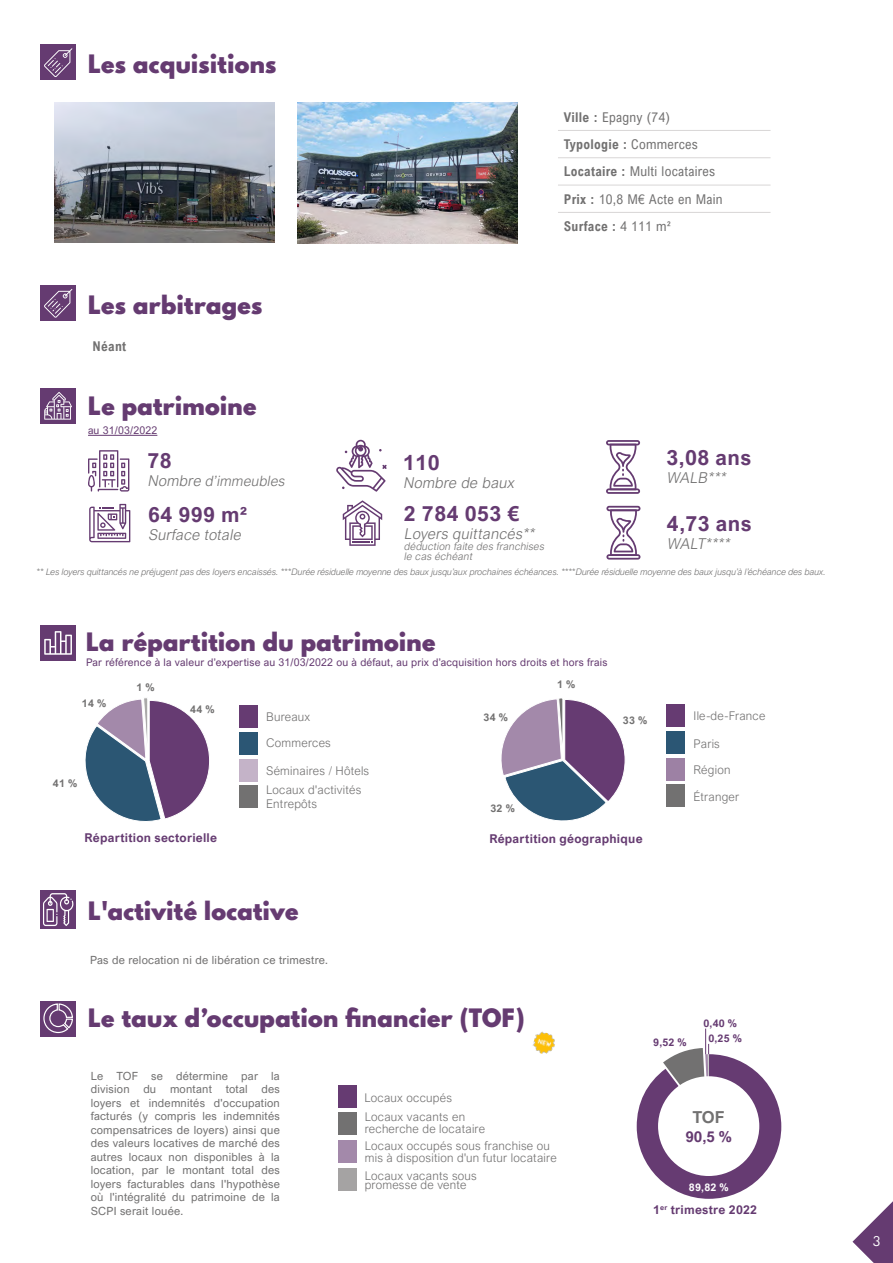
<style>
.page{position:relative;width:893px;height:1263px;background:#fff}
.page>*{position:absolute;margin:0;border:0;box-sizing:border-box;transform-origin:0 0}
.t1{font:900 22.5px "Spartan MB";letter-spacing:.02em;color:#653b71}
.t2{font:900 22.5px "Spartan MB";letter-spacing:.02em;color:#663b72}
.t3{font:700 21px "Arial Nova";letter-spacing:.02em;color:#653b71}
.t4{font:700 16.5px "Arial Nova";color:#727171}
.t5{font:italic 300 15px "Arial Nova";color:#727171}
.t6{font:700 15px "Arial Nova";color:#653b71}
.t7{font:italic 300 14.25px "Arial Nova";color:#727171}
.t8{font:13.5px/27.3px "Arial Nova Cond";letter-spacing:.02em;color:#727171}
.t9{font:700 13.5px "Arial Nova Cond";letter-spacing:.02em;color:#727171}
.t10{font:700 12.15px "Arial Nova";letter-spacing:.02em;color:#653b71}
.t11{font:300 12px/18.3px "Arial Nova";letter-spacing:.02em;color:#727171}
.t12{font:12px "Spartan MB";color:#fff}
.t13{font:11.25px/13.5px "Arial Nova";letter-spacing:.02em;color:#727171;text-align:justify}
.t14{font:10.5px "Arial Nova";letter-spacing:.02em;color:#653b71}
.t15{font:italic 300 10.5px/10.5px "Arial Nova";color:#727171}
.t16{font:700 10.5px "Arial Nova";letter-spacing:.02em;color:#727171}
.t17{font:700 10.5px "Arial Nova";color:#663b72}
.t18{font:700 10.5px "Arial Nova";color:#fff}
.t19{font:italic 300 9px "Arial Nova";color:#727171}
.s1{font-weight:700}
.s2{font-size:15px}
</style>
<div class="page">
<div style="left:40px;top:1001px;width:36px;height:35px;background:#653b71"></div>
<div style="left:40px;top:625px;width:36px;height:36px;background:#653b71"></div>
<div style="left:40px;top:388px;width:36px;height:35px;background:#653b71"></div>
<svg style="left:44px;top:392px;width:28px;height:28px"></svg>
<svg style="left:43px;top:1003px;width:30px;height:31px"></svg>
<svg style="left:44px;top:631px;width:28px;height:24px"></svg>
<svg style="left:336px;top:440px;width:51px;height:52px"></svg>
<svg style="left:343px;top:500px;width:39px;height:46px"></svg>
<svg style="left:88px;top:450px;width:41px;height:42px"></svg>
<svg style="left:89px;top:504px;width:41px;height:38px"></svg>
<div style="left:239px;top:732px;width:19px;height:23px;background:#2b5674"></div>
<div style="left:239px;top:759px;width:19px;height:23px;background:#c4b3c8"></div>
<div style="left:239px;top:785px;width:19px;height:23px;background:#727171"></div>
<div style="left:239px;top:705px;width:19px;height:23px;background:#663b72"></div>
<div style="left:667px;top:731px;width:18px;height:23px;background:#2b5674"></div>
<div style="left:667px;top:758px;width:18px;height:23px;background:#9d81a4"></div>
<div style="left:667px;top:784px;width:18px;height:23px;background:#727171"></div>
<div style="left:667px;top:704px;width:18px;height:23px;background:#663b72"></div>
<svg style="left:501px;top:698px;width:124px;height:123px"></svg>
<div style="left:40px;top:890px;width:36px;height:39px;background:#663b72"></div>
<svg style="left:43px;top:893px;width:31px;height:33px"></svg>
<div style="left:338px;top:1168px;width:19px;height:23px;background:#a5a3a3"></div>
<div style="left:338px;top:1140px;width:19px;height:23px;background:#a389aa"></div>
<div style="left:338px;top:1085px;width:19px;height:23px;background:#663b72"></div>
<div style="left:338px;top:1112px;width:19px;height:23px;background:#727171"></div>
<hr style="left:88px;top:435px;width:69px;height:1px;background:#653b71">
<div style="left:40px;top:44px;width:36px;height:35px;background:#653b71"></div>
<svg style="left:44px;top:48px;width:28px;height:29px"></svg>
<div style="left:40px;top:286px;width:36px;height:35px;background:#653b71"></div>
<svg style="left:44px;top:289px;width:28px;height:29px"></svg>
<svg style="left:637px;top:1028px;width:144px;height:171px"></svg>
<svg style="left:85px;top:698px;width:125px;height:124px"></svg>
<svg style="left:606px;top:440px;width:34px;height:54px"></svg>
<svg style="left:606px;top:506px;width:34px;height:54px"></svg>
<img style="left:54px;top:102px;width:220px;height:140px">
<img style="left:297px;top:103px;width:220px;height:140px">
<hr style="left:558px;top:130px;width:212px;height:1px;background:#d8d6d6">
<hr style="left:558px;top:157px;width:212px;height:1px;background:#d8d6d6">
<hr style="left:558px;top:185px;width:212px;height:1px;background:#d8d6d6">
<hr style="left:558px;top:212px;width:212px;height:1px;background:#d8d6d6">
<div style="left:658px;top:1076px;width:101px;height:100px;background:#fff;border-radius:50%"></div>
<img style="left:532px;top:1031px;width:23px;height:23px">
<svg style="left:852px;top:1201px;width:41px;height:62px"></svg>
<h1 class="t1" style="left:88px;top:46px;width:190px">Les acquisitions</h1>
<h1 class="t1" style="left:88px;top:287px;width:176px">Les arbitrages</h1>
<p class="t9" style="left:93px;top:338px;width:35px">Néant</p>
<h1 class="t1" style="left:88px;top:388px;width:170px">Le patrimoine</h1>
<p class="t14" style="left:88px;top:424px;width:71px">au 31/03/2022</p>
<p class="t8" style="left:564px;top:103px;width:160px"><span class="s1">Ville :</span> Epagny (74)<br><span class="s1">Typologie :</span> Commerces<br><span class="s1">Locataire :</span> Multi locataires<br><span class="s1">Prix :</span> 10,8 M€ Acte en Main<br><span class="s1">Surface :</span> 4 111 m²</p>
<h2 class="t3" style="left:666px;top:446px;width:86px">3,08 ans</h2>
<h3 class="t5" style="left:666px;top:470px;width:64px">WALB***</h3>
<h2 class="t3" style="left:667px;top:511px;width:86px">4,73 ans</h2>
<h3 class="t5" style="left:667px;top:535px;width:67px">WALT****</h3>
<h2 class="t3" style="left:147px;top:448px;width:26px">78</h2>
<p class="t7" style="left:147px;top:473px;width:141px"><span class="s2">Nombre</span> d’immeubles</p>
<h2 class="t3" style="left:403px;top:450px;width:38px">110</h2>
<h3 class="t5" style="left:403px;top:474px;width:115px">Nombre de baux</h3>
<h2 class="t3" style="left:404px;top:501px;width:117px">2 784 053 €</h2>
<h3 class="t5" style="left:404px;top:525px;width:135px">Loyers quittancés**</h3>
<p class="t15" style="left:404px;top:541px;width:144px">déduction faite des franchises le cas échéant</p>
<p class="t19" style="left:37px;top:567px;width:791px">** Les loyers quittancés ne préjugent pas des loyers encaissés. ***Durée résiduelle moyenne des baux jusqu’aux prochaines échéances. ****Durée résiduelle moyenne des baux jusqu’à l’échéance des baux.</p>
<h2 class="t3" style="left:148px;top:502px;width:100px">64 999 m²</h2>
<h3 class="t5" style="left:148px;top:526px;width:97px">Surface totale</h3>
<h1 class="t1" style="left:86px;top:623px;width:351px">La répartition du patrimoine</h1>
<p class="t14" style="left:86px;top:656px;width:523px">Par référence à la valeur d’expertise au 31/03/2022 ou à défaut, au prix d’acquisition hors droits et hors frais</p>
<p class="t16" style="left:82px;top:697px;width:26px">14 %</p>
<p class="t16" style="left:53px;top:777px;width:26px">41 %</p>
<p class="t16" style="left:137px;top:682px;width:20px">1 %</p>
<p class="t16" style="left:190px;top:703px;width:26px">44 %</p>
<p class="t10" style="left:85px;top:831px;width:134px">Répartition sectorielle</p>
<p class="t11" style="left:266px;top:708px;width:46px">Bureaux</p>
<p class="t11" style="left:266px;top:734px;width:66px">Commerces</p>
<p class="t11" style="left:266px;top:762px;width:105px">Séminaires / Hôtels<br>Locaux d'activités</p>
<p class="t11" style="left:266px;top:795px;width:53px">Entrepôts</p>
<h1 class="t2" style="left:88px;top:893px;width:212px">L'activité locative</h1>
<p class="t13" style="left:90px;top:953px;width:239px">Pas de relocation ni de libération ce trimestre.</p>
<p class="t16" style="left:484px;top:711px;width:26px">34 %</p>
<p class="t16" style="left:557px;top:678px;width:20px">1 %</p>
<p class="t16" style="left:623px;top:714px;width:26px">33 %</p>
<p class="t16" style="left:490px;top:802px;width:26px">32 %</p>
<p class="t10" style="left:489px;top:831px;width:155px">Répartition géographique</p>
<p class="t11" style="left:694px;top:706px;width:73px">Ile-de-France</p>
<p class="t11" style="left:694px;top:730px;width:38px;line-height:26.4px">Paris<br>Région</p>
<p class="t11" style="left:694px;top:787px;width:47px">Étranger</p>
<h1 class="t1" style="left:88px;top:1000px;width:438px">Le taux d’occupation financier (TOF)</h1>
<p class="t13" style="left:91px;top:1069px;width:191px">Le TOF se détermine par la division du montant total des loyers et indemnités d'occupation facturés (y compris les indemnités compensatrices de loyers) ainsi que des valeurs locatives de marché des autres locaux non disponibles à la location, par le montant total des loyers facturables dans l'hypothèse où l'intégralité du patrimoine de la SCPI serait louée.</p>
<p class="t11" style="left:364px;top:1087px;width:102px;line-height:19.8px">Locaux occupés<br>Locaux vacants en</p>
<p class="t11" style="left:365px;top:1121px;width:187px;line-height:16.8px">recherche de locataire<br>Locaux occupés sous franchise ou</p>
<p class="t11" style="left:365px;top:1149px;width:193px;line-height:17.5px">mis à disposition d'un futur locataire<br>Locaux vacants sous</p>
<p class="t11" style="left:365px;top:1175px;width:103px">promesse de vente</p>
<p class="t17" style="left:703px;top:1017px;width:35px">0,40 %</p>
<p class="t17" style="left:653px;top:1036px;width:35px">9,52 %</p>
<p class="t17" style="left:708px;top:1032px;width:35px">0,25 %</p>
<h3 class="t4" style="left:693px;top:1108px;width:34px">TOF</h3>
<h3 class="t6" style="left:685px;top:1127px;width:48px">90,5 %</h3>
<p class="t18" style="left:689px;top:1181px;width:41px">89,82 %</p>
<p class="t10" style="left:653px;top:1202px;width:106px">1<sup>er</sup> trimestre 2022</p>
<p class="t12" style="left:873px;top:1232px;width:9px">3</p>
</div>
